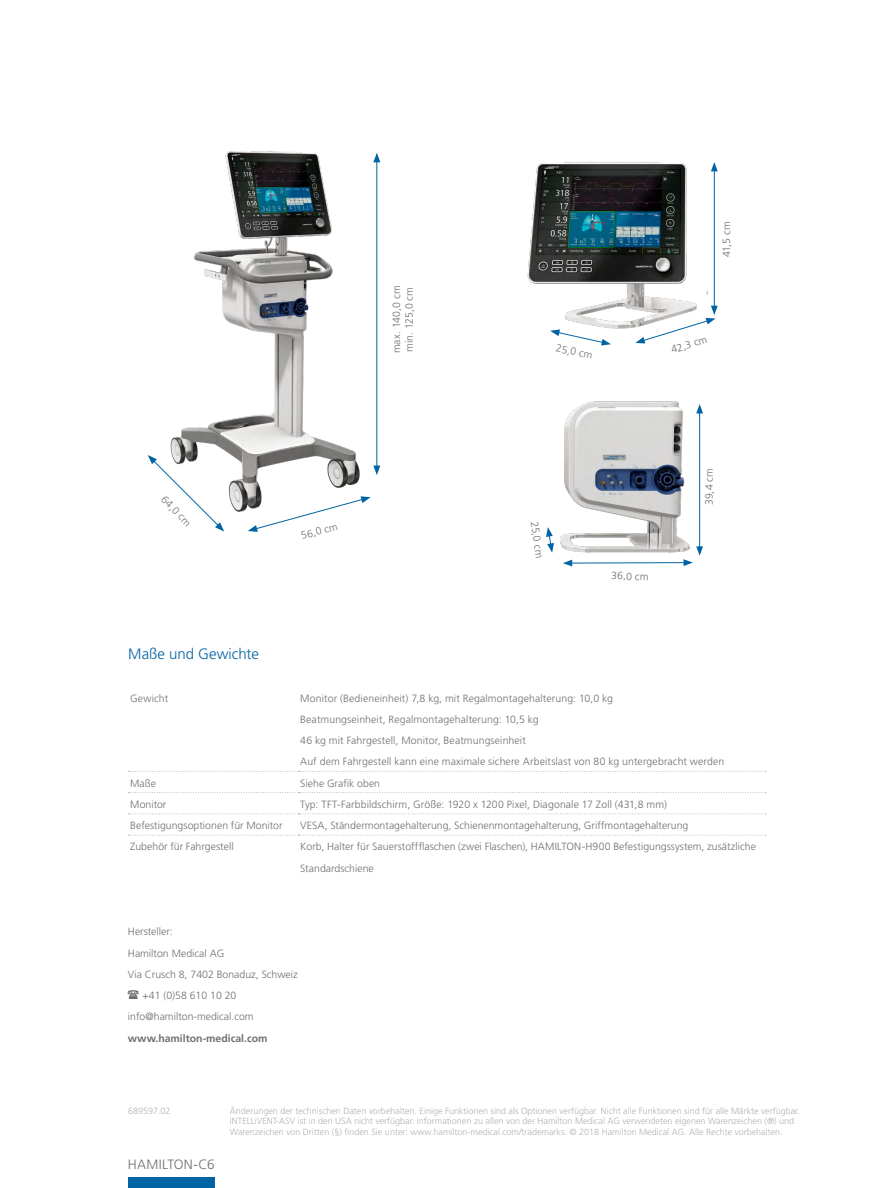
<style>
.page{position:relative;width:893px;height:1188px;background:#fff}
.page>*{position:absolute;margin:0;border:0;box-sizing:border-box;transform-origin:0 0}
.t1{font:300 15px "Frutiger LT Std";color:#0063a3}
.t2{font:300 13.5px "Frutiger LT Std";letter-spacing:.015em;color:#706f6f}
.t3{font:300 10.5px/21.3px "Frutiger LT Std";letter-spacing:.005em;color:#706f6f}
.t4{font:700 10.5px "Frutiger LT Std";color:#706f6f}
.t5{font:300 9px/10.8px "Frutiger LT Std";color:#b3b2b2}
</style>
<div class="page">
<div style="left:128px;top:1177px;width:86px;height:11px;background:#0063a3"></div>
<img style="left:527px;top:162px;width:181px;height:167px">
<svg style="left:128px;top:771px;width:638px;height:1px"></svg>
<svg style="left:128px;top:792px;width:638px;height:1px"></svg>
<svg style="left:128px;top:813px;width:638px;height:1px"></svg>
<svg style="left:128px;top:835px;width:638px;height:1px"></svg>
<img style="left:147px;top:151px;width:234px;height:381px">
<svg style="left:148px;top:455px;width:76px;height:77px"></svg>
<svg style="left:248px;top:496px;width:123px;height:36px"></svg>
<hr style="left:376px;top:160px;width:1px;height:308px;background:#0063a3">
<svg style="left:373px;top:466px;width:7px;height:9px"></svg>
<svg style="left:373px;top:153px;width:7px;height:9px"></svg>
<img style="left:560px;top:401px;width:130px;height:147px">
<hr style="left:699px;top:411px;width:1px;height:138px;background:#0063a3">
<svg style="left:563px;top:546px;width:140px;height:21px"></svg>
<svg style="left:696px;top:404px;width:7px;height:9px"></svg>
<svg style="left:546px;top:527px;width:8px;height:26px"></svg>
<hr style="left:714px;top:169px;width:1px;height:139px;background:#0063a3">
<svg style="left:635px;top:306px;width:83px;height:37px"></svg>
<svg style="left:711px;top:162px;width:7px;height:9px"></svg>
<svg style="left:550px;top:329px;width:61px;height:17px"></svg>
<p class="t3" style="left:171px;top:490px;width:39px;rotate:46deg">64,0 cm</p>
<p class="t3" style="left:390px;top:353px;width:69px;line-height:12.6px;rotate:-90deg">max. 140,0 cm min. 125,0 cm</p>
<p class="t3" style="left:299px;top:525px;width:39px;rotate:-15deg">56,0 cm</p>
<p class="t3" style="left:558px;top:338px;width:38px;rotate:11deg">25,0 cm</p>
<p class="t3" style="left:716px;top:257px;width:37px;rotate:-90deg">41,5 cm</p>
<p class="t3" style="left:668px;top:340px;width:38px;rotate:-17deg">42,3 cm</p>
<p class="t3" style="left:545px;top:520px;width:38px;rotate:82deg">25,0 cm</p>
<p class="t3" style="left:612px;top:565px;width:39px;rotate:2deg">36,0 cm</p>
<p class="t3" style="left:699px;top:505px;width:39px;rotate:-90deg">39,4 cm</p>
<h1 class="t1" style="left:128px;top:645px;width:132px">Maße und Gewichte</h1>
<p class="t3" style="left:130px;top:687px;width:40px">Gewicht</p>
<p class="t3" style="left:300px;top:687px;width:426px">Monitor (Bedieneinheit) 7,8 kg, mit Regalmontagehalterung: 10,0 kg<br>Beatmungseinheit, Regalmontagehalterung: 10,5 kg<br>46 kg mit Fahrgestell, Monitor, Beatmungseinheit<br>Auf dem Fahrgestell kann eine maximale sichere Arbeitslast von 80 kg untergebracht werden</p>
<p class="t3" style="left:130px;top:773px;width:27px">Maße</p>
<p class="t3" style="left:300px;top:773px;width:81px">Siehe Grafik oben</p>
<p class="t3" style="left:130px;top:794px;width:38px">Monitor</p>
<p class="t3" style="left:300px;top:794px;width:368px">Typ: TFT-Farbbildschirm, Größe: 1920 x 1200 Pixel, Diagonale 17 Zoll (431,8 mm)</p>
<p class="t3" style="left:130px;top:815px;width:154px">Befestigungsoptionen für Monitor</p>
<p class="t3" style="left:300px;top:815px;width:390px">VESA, Ständermontagehalterung, Schienenmontagehalterung, Griffmontagehalterung</p>
<p class="t3" style="left:130px;top:836px;width:105px">Zubehör für Fahrgestell</p>
<p class="t3" style="left:300px;top:836px;width:457px">Korb, Halter für Sauerstoffflaschen (zwei Flaschen), HAMILTON-H900 Befestigungssystem, zusätzliche<br>Standardschiene</p>
<p class="t3" style="left:128px;top:921px;width:46px">Hersteller:</p>
<p class="t3" style="left:128px;top:943px;width:98px">Hamilton Medical AG</p>
<p class="t3" style="left:128px;top:964px;width:171px">Via Crusch 8, 7402 Bonaduz, Schweiz</p>
<p class="t3" style="left:143px;top:985px;width:95px">+41 (0)58 610 10 20</p>
<p class="t3" style="left:128px;top:1006px;width:127px">info@hamilton-medical.com</p>
<p class="t4" style="left:128px;top:1032px;width:141px">www.hamilton-medical.com</p>
<p class="t5" style="left:128px;top:1105px;width:44px">689597.02</p>
<p class="t2" style="left:128px;top:1157px;width:88px">HAMILTON-C6</p>
<p class="t5" style="left:230px;top:1105px;width:571px">Änderungen der technischen Daten vorbehalten. Einige Funktionen sind als Optionen verfügbar. Nicht alle Funktionen sind für alle Märkte verfügbar.<br>INTELLiVENT-ASV ist in den USA nicht verfügbar. Informationen zu allen von der Hamilton Medical AG verwendeten eigenen Warenzeichen (®) und<br>Warenzeichen von Dritten (§) finden Sie unter: www.hamilton-medical.com/trademarks. © 2018 Hamilton Medical AG. Alle Rechte vorbehalten.</p>
</div>
